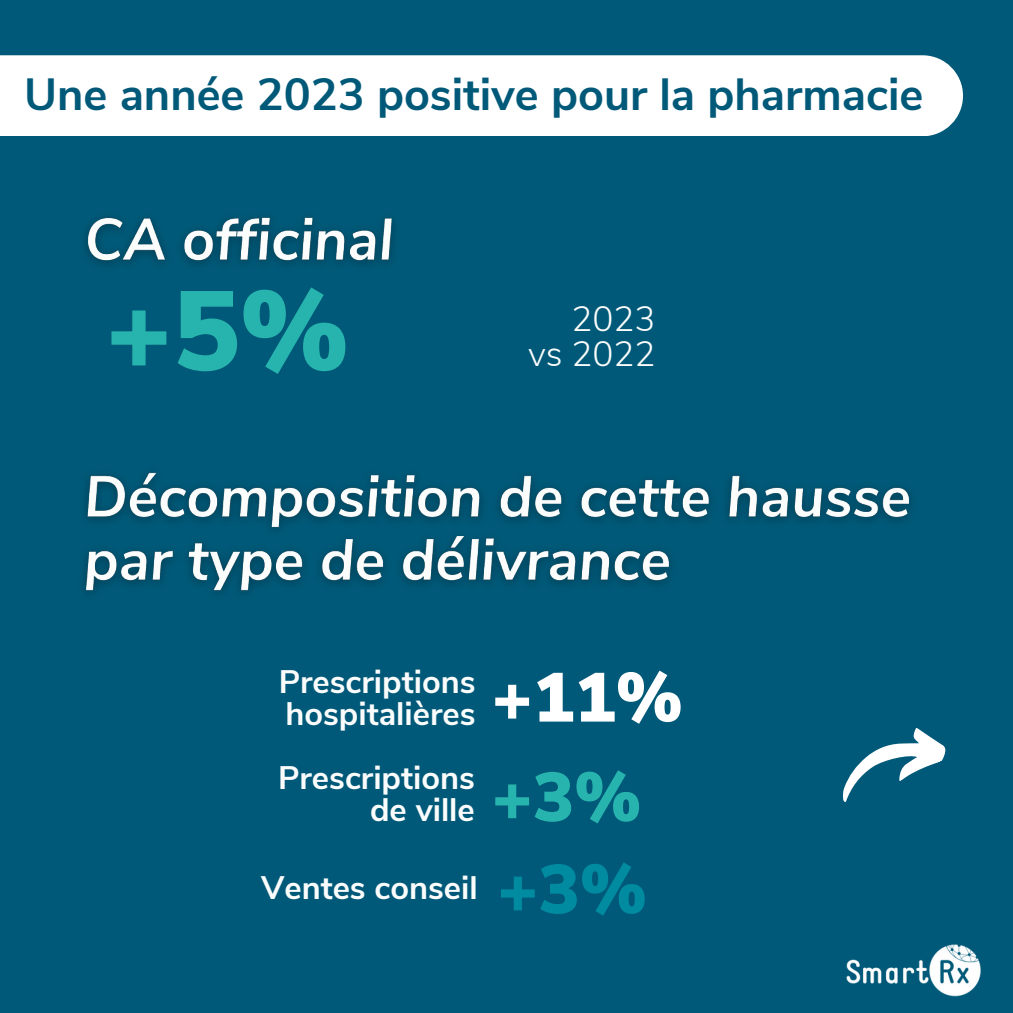
<style>
.page{position:relative;width:1013px;height:1013px;background:#fff}
.page>*{position:absolute;margin:0;border:0;box-sizing:border-box;transform-origin:0 0}
.t1{font:900 112.5px "Nunito Sans";color:#27b4ae}
.t2{font:700 45px "Nunito Sans";color:#005978}
.t3{font:300 35px/34.8px "Nunito Sans";color:#fbfcfc;text-align:right}
.t4{font:700 32.5px/31.9px "Nunito Sans";color:#fbfcfc}
.s1{font-weight:900;font-size:69.12px;color:#fff}
.s2{font-weight:900;font-size:69.12px;color:#27b4ae}
.s3{font-weight:900;font-size:69.12px;color:#008ba1}
</style>
<div class="page">
<div style="left:0;top:0;width:1012px;height:1012px;background:#005978"></div>
<img style="left:846px;top:944px;width:135px;height:53px">
<div style="left:0;top:55px;width:963px;height:81px;background:#fff"></div>
<img style="left:86px;top:217px;width:308px;height:48px">
<img style="left:84px;top:472px;width:826px;height:121px">
<svg style="left:843px;top:728px;width:102px;height:74px"></svg>
<h2 class="t2" style="left:24px;top:61px;width:900px">Une année 2023 positive pour la pharmacie</h2>
<h1 class="t1" style="left:105px;top:248px;width:245px">+5%</h1>
<p class="t3" style="left:528px;top:299px;width:129px">2023<br>vs 2022</p>
<p class="t4" style="left:279px;top:664px;width:405px">Prescriptions<br>hospitalières <span class="s1">+11%</span></p>
<p class="t4" style="left:370px;top:760px;width:272px;text-indent:-92px">Prescriptions<br>de ville <span class="s2">+3%</span></p>
<p class="t4" style="left:261px;top:869px;width:387px">Ventes conseil <span class="s3">+3%</span></p>
</div>
